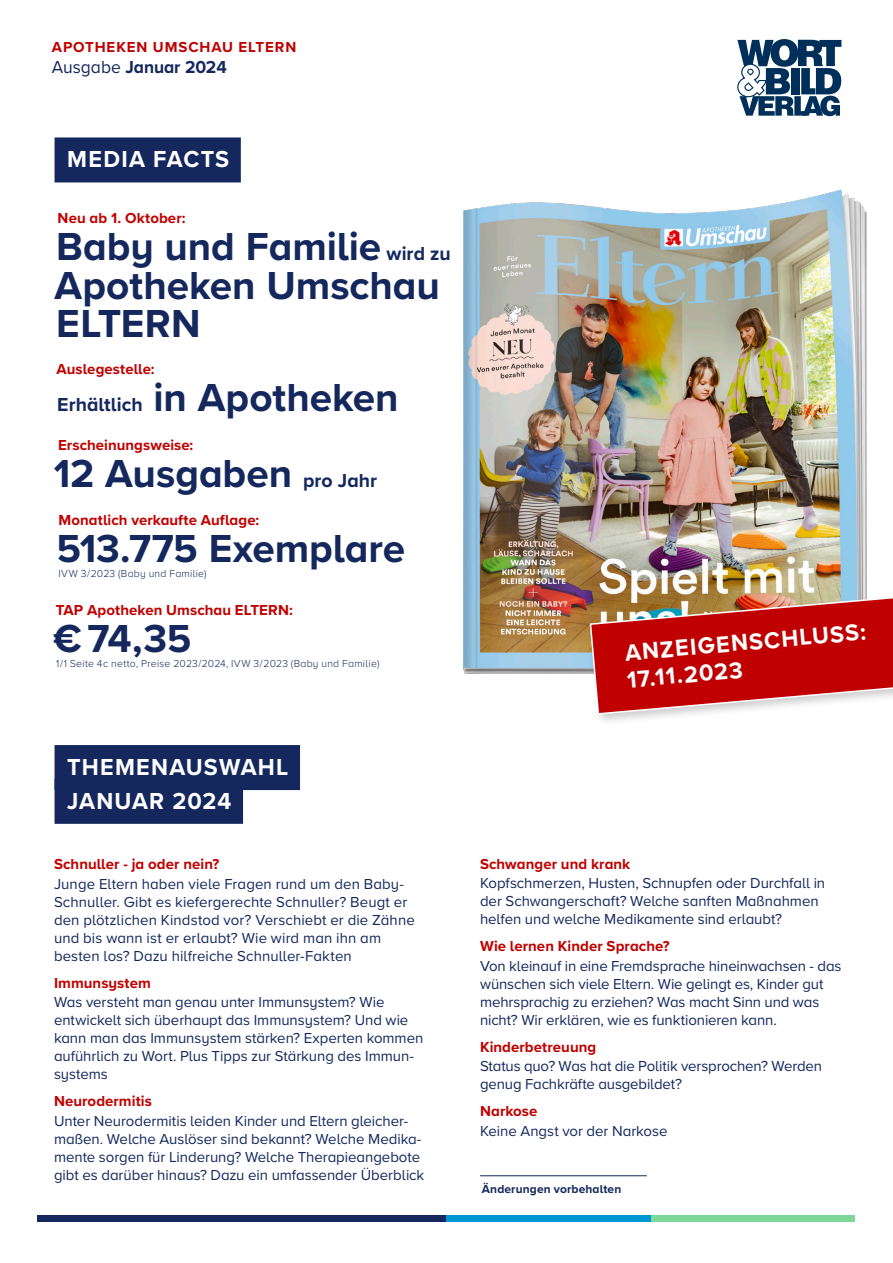
<style>
.page{position:relative;width:893px;height:1263px;background:#fff}
.page>*{position:absolute;margin:0;border:0;box-sizing:border-box;transform-origin:0 0}
.t1{font:700 40.5px/37.5px "Proxima Nova A";letter-spacing:-.005em;color:#14285d}
.t2{font:700 24px/27px "Proxima Nova A";letter-spacing:.05em;color:#fff}
.t3{font:700 18px "Proxima Nova A";letter-spacing:-.005em;color:#14285d}
.t4{font:15px/18px "Proxima Nova A";letter-spacing:-.005em;color:#14285d}
.t5{font:700 15px "Proxima Nova A";letter-spacing:.005em;color:#c00000}
.t6{font:700 15px "Proxima Nova A";letter-spacing:.06em;color:#c00000}
.t7{font:700 12px "Proxima Nova A";letter-spacing:.015em;color:#14285d}
.t8{font:300 10.5px "Proxima Nova A";letter-spacing:.025em;color:#14285d}
.s1{font-weight:400}
.s2{font-size:19.5px}
</style>
<div class="page">
<svg style="left:737px;top:39px;width:104px;height:77px"></svg>
<div style="left:38px;top:1215px;width:408px;height:6px;background:#14285d"></div>
<div style="left:651px;top:1215px;width:204px;height:6px;background:#7ed699"></div>
<div style="left:446px;top:1215px;width:205px;height:6px;background:#0095d3"></div>
<div style="left:55px;top:137px;width:186px;height:45px;background:#14285d"></div>
<div style="left:55px;top:745px;width:245px;height:45px;background:#14285d"></div>
<div style="left:55px;top:779px;width:188px;height:45px;background:#14285d"></div>
<hr style="left:480px;top:1175px;width:167px;height:1px;background:#14285d">
<img style="left:463px;top:189px;width:403px;height:484px">
<div style="left:586px;top:584px;width:307px;height:143px;background:#000;opacity:.2"></div>
<svg style="left:589px;top:586px;width:304px;height:129px;background:#c53e37"></svg>
<p class="t6" style="left:52px;top:36px;width:246px">APOTHEKEN UMSCHAU ELTERN</p>
<p class="t3" style="left:52px;top:53px;width:176px"><span class="s1">Ausgabe</span> Januar 2024</p>
<p class="t2" style="left:67px;top:145px;width:163px">MEDIA FACTS</p>
<p class="t5" style="left:58px;top:207px;width:130px">Neu ab 1. Oktober:</p>
<p class="t1" style="left:56px;top:227px;width:396px">Baby und Familie <span class="s2">wird zu</span></p>
<p class="t1" style="left:55px;top:266px;width:387px">Apotheken Umschau<br>ELTERN</p>
<p class="t5" style="left:57px;top:358px;width:100px">Auslegestelle:</p>
<p class="t1" style="left:57px;top:378px;width:343px"><span class="s2">Erhältlich</span> in Apotheken</p>
<p class="t5" style="left:58px;top:433px;width:137px">Erscheinungsweise:</p>
<p class="t1" style="left:54px;top:454px;width:325px">12 Ausgaben <span class="s2">pro Jahr</span></p>
<p class="t5" style="left:58px;top:509px;width:202px">Monatlich verkaufte Auflage:</p>
<p class="t1" style="left:57px;top:529px;width:350px">513.775 Exemplare</p>
<p class="t8" style="left:59px;top:566px;width:150px">IVW 3 / 2023 (Baby und Familie)</p>
<p class="t5" style="left:56px;top:598px;width:239px">TAP Apotheken Umschau ELTERN:</p>
<p class="t1" style="left:53px;top:619px;width:140px">€ 74,35</p>
<p class="t8" style="left:56px;top:656px;width:325px">1 / 1 Seite 4 c netto, Preise 2023/2024, IVW 3 / 2023 (Baby und Familie)</p>
<p class="t2" style="left:67px;top:753px;width:223px">THEMENAUSWAHL</p>
<p class="t2" style="left:67px;top:787px;width:166px">JANUAR 2024</p>
<p class="t5" style="left:54px;top:853px;width:167px">Schnuller - ja oder nein?</p>
<p class="t4" style="left:54px;top:874px;width:362px">Junge Eltern haben viele Fragen rund um den Baby-Schnuller. Gibt es kiefergerechte Schnuller? Beugt er den plötzlichen Kindstod vor? Verschiebt er die Zähne und bis wann ist er erlaubt? Wie wird man ihn am besten los? Dazu hilfreiche Schnuller-Fakten</p>
<p class="t5" style="left:54px;top:971px;width:98px">Immunsystem</p>
<p class="t4" style="left:54px;top:992px;width:371px">Was versteht man genau unter Immunsystem? Wie entwickelt sich überhaupt das Immunsystem? Und wie kann man das Immunsystem stärken? Experten kommen auführlich zu Wort. Plus Tipps zur Stärkung des Immun&shy;systems</p>
<p class="t5" style="left:54px;top:1090px;width:99px">Neurodermitis</p>
<p class="t4" style="left:54px;top:1111px;width:372px">Unter Neurodermitis leiden Kinder und Eltern gleicher&shy;maßen. Welche Auslöser sind bekannt? Welche Medika&shy;mente sorgen für Linderung? Welche Therapieangebote gibt es darüber hinaus? Dazu ein umfassender Überblick</p>
<p class="t2" style="left:623px;top:639px;width:244px;rotate:-5deg">ANZEIGENSCHLUSS:<br>17.11.2023</p>
<p class="t5" style="left:480px;top:853px;width:152px">Schwanger und krank</p>
<p class="t4" style="left:480px;top:874px;width:347px">Kopfschmerzen, Husten, Schnupfen oder Durchfall in der Schwangerschaft? Welche sanften Maßnahmen helfen und welche Medikamente sind erlaubt?</p>
<p class="t5" style="left:480px;top:935px;width:191px">Wie lernen Kinder Sprache?</p>
<p class="t4" style="left:480px;top:956px;width:363px">Von kleinauf in eine Fremdsprache hineinwachsen - das wünschen sich viele Eltern. Wie gelingt es, Kinder gut mehrsprachig zu erziehen? Was macht Sinn und was nicht? Wir erklären, wie es funktionieren kann.</p>
<p class="t5" style="left:480px;top:1036px;width:118px">Kinderbetreuung</p>
<p class="t4" style="left:480px;top:1057px;width:344px">Status quo? Was hat die Politik versprochen? Werden genug Fachkräfte ausgebildet?</p>
<p class="t5" style="left:480px;top:1100px;width:59px">Narkose</p>
<p class="t4" style="left:480px;top:1121px;width:189px">Keine Angst vor der Narkose</p>
<p class="t7" style="left:482px;top:1180px;width:141px">Änderungen vorbehalten</p>
</div>
